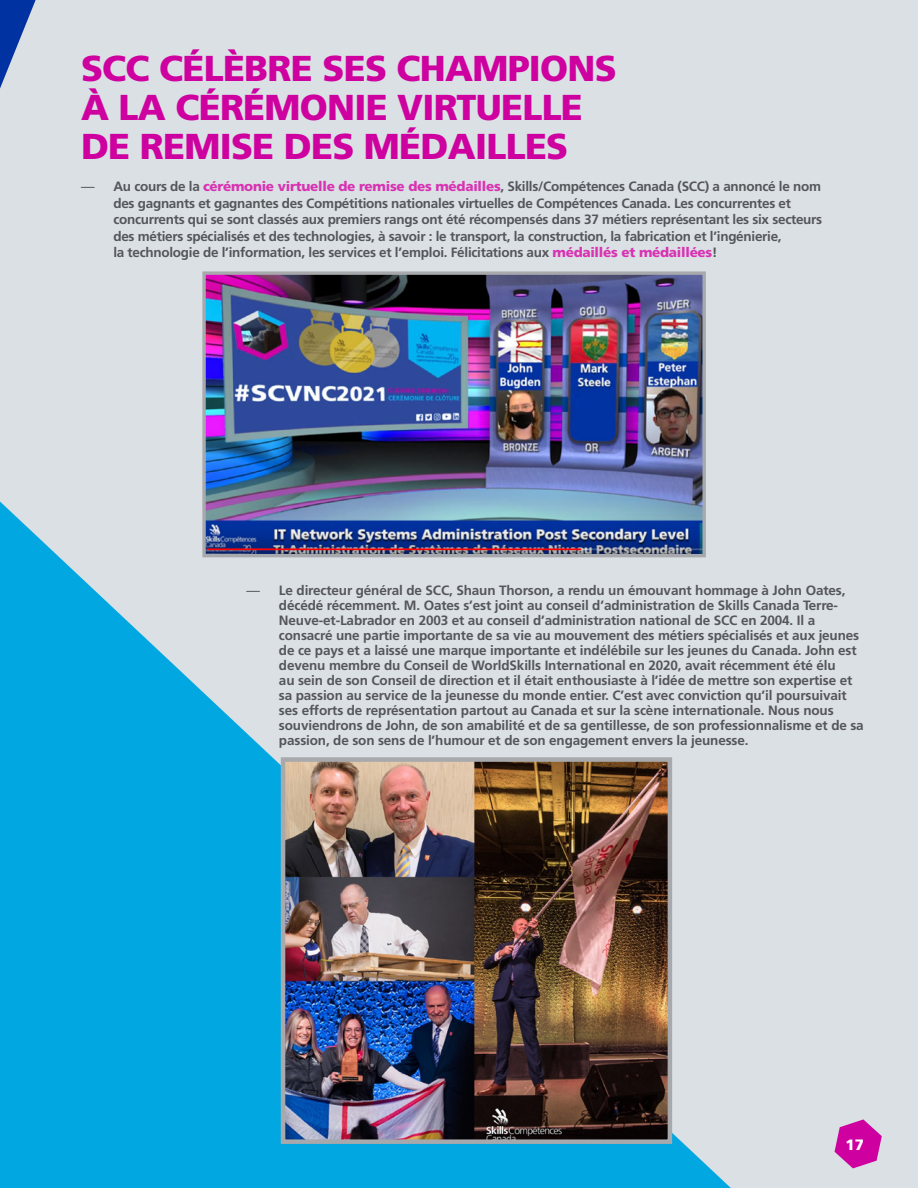
<style>
.page{position:relative;width:918px;height:1188px;background:#dbe0e4}
.page>*{position:absolute;margin:0;border:0;box-sizing:border-box;transform-origin:0 0}
.t1{font:900 36px/39px "Frutiger LT Std";letter-spacing:-.02em;color:#ce009f}
.t2{font:900 15px "Frutiger LT Std";color:#fff}
.t3{font:700 13.5px/15px "Frutiger LT Std";letter-spacing:-.01em;color:#54565a}
.s1{font-weight:400}
.s2{font-weight:900;color:#d833b2}
</style>
<div class="page">
<svg style="left:0;top:502px;width:731px;height:686px;fill:#00a7e1"></svg>
<svg style="left:0;top:0;width:36px;height:89px"></svg>
<svg style="left:835px;top:1119px;width:47px;height:49px"></svg>
<img style="left:286px;top:762px;width:381px;height:377px">
<div style="left:281px;top:757px;width:391px;height:387px;border:4px solid #a7a9ac"></div>
<img style="left:206px;top:275px;width:496px;height:278px">
<div style="left:202px;top:271px;width:504px;height:286px;border:3px solid #a7a9ac"></div>
<h1 class="t1" style="left:81px;top:49px;width:537px">SCC CÉLÈBRE SES CHAMPIONS<br>À LA CÉRÉMONIE VIRTUELLE<br>DE REMISE DES MÉDAILLES</h1>
<p class="t3" style="left:113px;top:179px;width:710px;line-height:16.5px;text-indent:-32px"><span class="s1">—</span> Au cours de la <span class="s2">cérémonie virtuelle de remise des médailles</span>, Skills/Compétences Canada (SCC) a annoncé le nom des gagnants et gagnantes des Compétitions nationales virtuelles de Compétences Canada. Les concurrentes et concurrents qui se sont classés aux premiers rangs ont été récompensés dans 37 métiers représentant les six secteurs des métiers spécialisés et des technologies, à savoir : le transport, la construction, la fabrication et l’ingénierie,<br>la technologie de l’information, les services et l’emploi. Félicitations aux <span class="s2">médaillés et médaillées</span>!</p>
<p class="t3" style="left:279px;top:582px;width:586px;text-indent:-32px"><span class="s1">—</span> Le directeur général de SCC, Shaun Thorson, a rendu un émouvant hommage à John Oates, décédé récemment. M. Oates s’est joint au conseil d’administration de Skills Canada Terre-Neuve-et-Labrador en 2003 et au conseil d’administration national de SCC en 2004. Il a consacré une partie importante de sa vie au mouvement des métiers spécialisés et aux jeunes de ce pays et a laissé une marque importante et indélébile sur les jeunes du Canada. John est devenu membre du Conseil de WorldSkills International en 2020, avait récemment été élu<br>au sein de son Conseil de direction et il était enthousiaste à l’idée de mettre son expertise et sa passion au service de la jeunesse du monde entier. C’est avec conviction qu’il poursuivait ses efforts de représentation partout au Canada et sur la scène internationale. Nous nous souviendrons de John, de son amabilité et de sa gentillesse, de son professionnalisme et de sa passion, de son sens de l’humour et de son engagement envers la jeunesse.</p>
<p class="t2" style="left:846px;top:1135px;width:20px">17</p>
</div>
